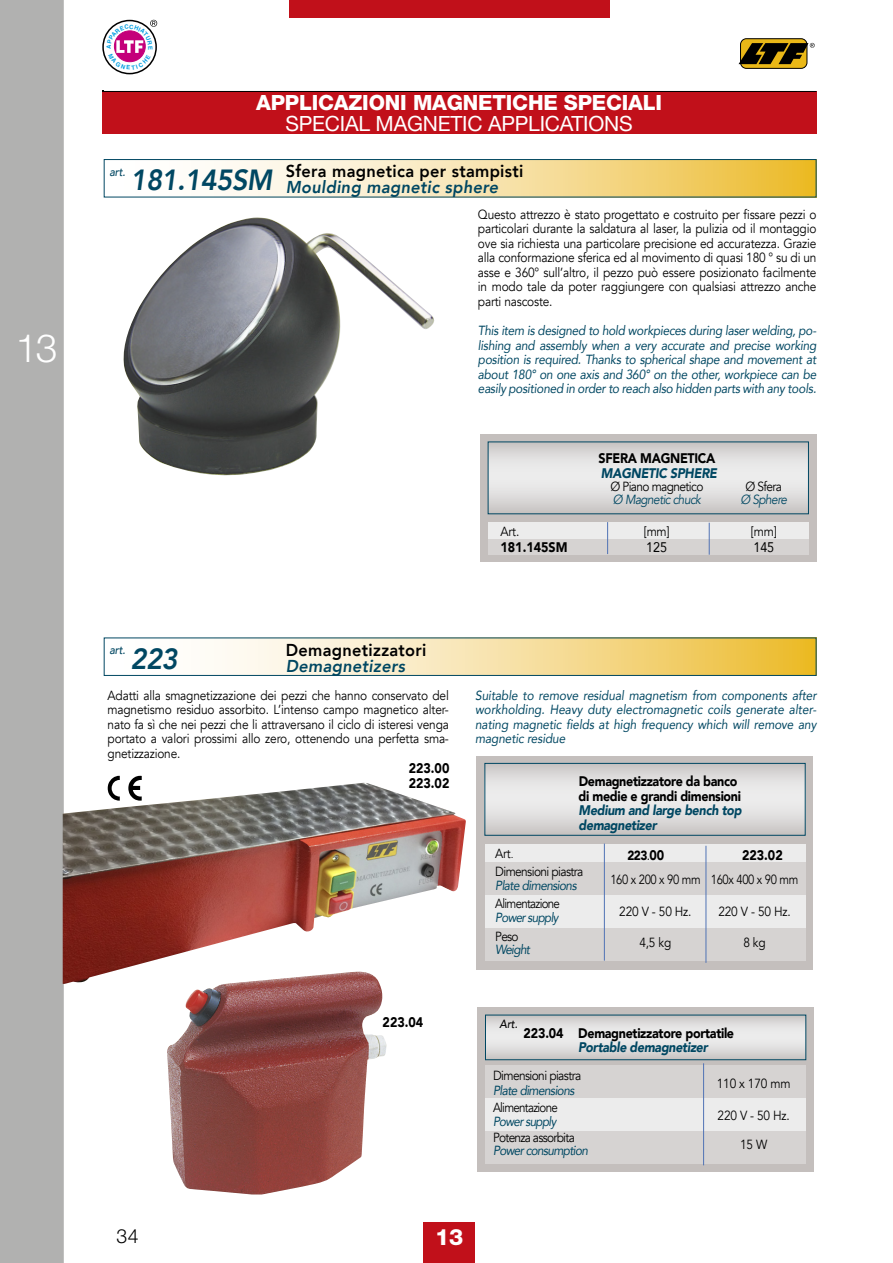
<style>
.page{position:relative;width:893px;height:1263px;background:#fff}
.page>*{position:absolute;margin:0;border:0;box-sizing:border-box;transform-origin:0 0}
.t1{font:300 39px "Helvetica Neue LT Std";color:#fff}
.t2{font:italic 800 29.1px "Avenir";color:#004762;scale:.94 1}
.t3{font:800 22.5px "Helvetica Neue LT Std";color:#fff}
.t4{font:800 21px "Helvetica Neue LT Std";letter-spacing:-.01em;color:#fff}
.t5{font:21px "Helvetica Neue LT Std";letter-spacing:-.01em;color:#fff}
.t6{font:300 19.5px "Helvetica Neue LT Std";color:#000}
.t7{font:800 17.25px/15.9px "Avenir";letter-spacing:.02em;color:#000;scale:.95 1}
.t8{font:italic 800 17.25px "Avenir";letter-spacing:.02em;color:#004762;scale:.95 1}
.t9{font:900 13.95px/14.5px "Avenir";letter-spacing:-.025em;color:#000;scale:.9 1}
.t10{font:italic 900 13.95px/14.5px "Avenir";letter-spacing:-.025em;color:#004762;scale:.9 1}
.t11{font:900 13.95px/14.5px "Avenir";color:#000;scale:.9 1}
.t12{font:13.95px "Avenir";color:#000;scale:.9 1}
.t13{font:13.2px/14.5px "Avenir";letter-spacing:-.025em;color:#000;text-align:justify;scale:.9 1}
.t14{font:italic 13.2px/14.5px "Avenir";letter-spacing:-.02em;color:#004762;text-align:justify;scale:.9 1}
.t15{font:13.2px "Avenir";letter-spacing:-.05em;color:#000;scale:.9 1}
.t16{font:italic 13.2px "Avenir";letter-spacing:-.05em;color:#004762;scale:.9 1}
.t17{font:13.2px "Avenir";letter-spacing:-.06em;color:#000;scale:.87 1}
.t18{font:13.2px "Avenir";letter-spacing:-.025em;color:#000;scale:.85 1}
.t19{font:italic 13.2px "Avenir";letter-spacing:-.06em;color:#004762;scale:.89 1}
.t20{font:italic 13.2px "Avenir";letter-spacing:-.05em;color:#004762;scale:.9 1}
.t21{font:13.2px "Avenir";letter-spacing:-.06em;color:#000;scale:.9 1}
.t22{font:italic 13.2px "Avenir";letter-spacing:-.06em;color:#004762;scale:.9 1}
.t23{font:900 13.2px "Avenir";color:#000;scale:.9 1}
.t24{font:italic 500 11.85px "Avenir";letter-spacing:-.01em;color:#004762;scale:.9 1}
.t25{font:italic 500 11.85px "Avenir";color:#000;scale:.9 1}
.s1{font-style:italic;font-size:29.1px;color:#004762}
.s2{font-style:italic;color:#004762}
.s3{font-weight:400}
.s4{font-size:13.95px}
.s5{font-weight:300;font-size:11.85px}
</style>
<div class="page">
<div style="left:102px;top:20px;width:55px;height:54px;border:2px solid #000;border-radius:50%"></div>
<div style="left:740px;top:39px;width:67px;height:29px;background:#eab817;border-radius:6px"></div>
<div style="left:740px;top:38px;width:67px;height:31px;border:1px solid #000;border-radius:6px"></div>
<svg style="left:738px;top:43px;width:77px;height:21px"></svg>
<div style="left:289px;top:0;width:320px;height:17px;background:#c1101a"></div>
<div style="left:424px;top:1222px;width:51px;height:41px;background:#c1101a"></div>
<div style="left:0;top:0;width:64px;height:1263px;background:#b1b1b0"></div>
<svg style="left:214px;top:161px;width:600px;height:34px;background:#f6de9e"></svg>
<div style="left:104px;top:159px;width:712px;height:38px;border:1px solid #004762"></div>
<svg style="left:214px;top:640px;width:600px;height:34px;background:#f6de9e"></svg>
<div style="left:104px;top:638px;width:712px;height:38px;border:1px solid #004762"></div>
<img style="left:167px;top:984px;width:220px;height:211px">
<img style="left:63px;top:783px;width:403px;height:201px">
<div style="left:477px;top:756px;width:336px;height:213px;background:#c4bfbd"></div>
<div style="left:485px;top:843px;width:320px;height:19px;background:#ececec"></div>
<div style="left:477px;top:1007px;width:337px;height:165px;background:#c4bfbd"></div>
<svg style="left:487px;top:1018px;width:317px;height:39px;background:#e1e0df"></svg>
<div style="left:485px;top:1015px;width:321px;height:45px;border:1px solid #004762"></div>
<div style="left:486px;top:1098px;width:320px;height:33px;background:#ececec"></div>
<div style="left:486px;top:1065px;width:320px;height:33px;background:#d6d3d2"></div>
<div style="left:486px;top:1131px;width:320px;height:33px;background:#d6d3d2"></div>
<svg style="left:487px;top:767px;width:316px;height:64px;background:#e0dfdf"></svg>
<div style="left:485px;top:763px;width:320px;height:72px;border:1px solid #004762"></div>
<div style="left:485px;top:895px;width:320px;height:33px;background:#ececec"></div>
<div style="left:485px;top:862px;width:320px;height:33px;background:#d6d3d2"></div>
<div style="left:485px;top:928px;width:321px;height:33px;background:#d6d3d2"></div>
<hr style="left:703px;top:1063px;width:1px;height:102px;background:#5073b5">
<hr style="left:604px;top:843px;width:1px;height:118px;background:#5073b5">
<hr style="left:706px;top:846px;width:1px;height:117px;background:#5073b5">
<div style="left:480px;top:434px;width:336px;height:128px;background:#c4bfbd"></div>
<div style="left:488px;top:522px;width:321px;height:19px;background:#ececec"></div>
<svg style="left:490px;top:446px;width:317px;height:63px;background:#e1dfdf"></svg>
<div style="left:488px;top:539px;width:321px;height:16px;background:#d6d3d2"></div>
<hr style="left:607px;top:522px;width:1px;height:32px;background:#5073b5">
<hr style="left:709px;top:523px;width:1px;height:32px;background:#5073b5">
<img style="left:123px;top:217px;width:311px;height:259px">
<svg style="left:108px;top:776px;width:34px;height:25px"></svg>
<div style="left:102px;top:91px;width:714px;height:43px;background:#c1101a"></div>
<hr style="left:103px;top:91px;width:713px;height:1px;background:#000">
<svg style="left:107px;top:20px;width:50px;height:50px"></svg>
<h1 class="t1" style="left:16px;top:324px;width:43px">13</h1>
<h3 class="t4" style="left:256px;top:90px;width:407px">APPLICAZIONI MAGNETICHE SPECIALI</h3>
<h3 class="t5" style="left:285px;top:111px;width:349px">SPECIAL MAGNETIC APPLICATIONS</h3>
<p class="t24" style="left:109px;top:164px;width:19px">art.</p>
<h3 class="t7" style="left:286px;top:163px;width:252px;text-indent:-155px"><span class="s1">181.145SM</span> Sfera magnetica per stampisti<br><span class="s2">Moulding magnetic sphere</span></h3>
<p class="t13" style="left:478px;top:207px;width:378px">Questo attrezzo è stato progettato e costruito per fissare pezzi o particolari durante la saldatura al laser, la pulizia od il montaggio ove sia richiesta una particolare precisione ed accuratezza. Grazie alla conformazione sferica ed al movimento di quasi 180 ° su di un asse e 360° sull’altro, il pezzo può essere posizionato facilmente in modo tale da poter raggiungere con qualsiasi attrezzo anche parti nascoste.</p>
<p class="t14" style="left:478px;top:323px;width:378px">This item is designed to hold workpieces during laser welding, po&shy;lishing and assembly when a very accurate and precise working position is required. Thanks to spherical shape and movement at about 180° on one axis and 360° on the other, workpiece can be easily positioned in order to reach also hidden parts with any tools.</p>
<p class="t9" style="left:599px;top:450px;width:131px">SFERA MAGNETICA</p>
<p class="t10" style="left:601px;top:465px;width:130px">MAGNETIC SPHERE</p>
<p class="t15" style="left:610px;top:478px;width:105px">Ø Piano magnetico</p>
<p class="t13" style="left:745px;top:479px;width:42px">Ø Sfera</p>
<p class="t20" style="left:613px;top:492px;width:99px">Ø Magnetic chuck</p>
<p class="t20" style="left:740px;top:492px;width:53px">Ø Sphere</p>
<p class="t13" style="left:500px;top:524px;width:22px">Art.</p>
<p class="t13" style="left:644px;top:524px;width:30px">[mm]</p>
<p class="t13" style="left:751px;top:524px;width:30px">[mm]</p>
<p class="t11" style="left:500px;top:539px;width:76px">181.145SM</p>
<p class="t12" style="left:646px;top:536px;width:25px">125</p>
<p class="t12" style="left:753px;top:536px;width:25px">145</p>
<p class="t24" style="left:109px;top:643px;width:19px">art.</p>
<h2 class="t2" style="left:130px;top:641px;width:52px">223</h2>
<h3 class="t7" style="left:286px;top:642px;width:150px">Demagnetizzatori</h3>
<h3 class="t8" style="left:286px;top:655px;width:127px">Demagnetizers</h3>
<p class="t13" style="left:108px;top:688px;width:381px">Adatti alla smagnetizzazione dei pezzi che hanno conservato del magnetismo residuo assorbito. L’intenso campo magnetico alter&shy;nato fa sì che nei pezzi che li attraversano il ciclo di isteresi venga portato a valori prossimi allo zero, ottenendo una perfetta sma&shy;gnetizzazione.</p>
<p class="t14" style="left:475px;top:688px;width:381px">Suitable to remove residual magnetism from components after workholding. Heavy duty electromagnetic coils generate alter&shy;nating magnetic fields at high frequency which will remove any magnetic residue</p>
<p class="t11" style="left:409px;top:761px;width:47px">223.00<br>223.02</p>
<p class="t9" style="left:579px;top:773px;width:182px">Demagnetizzatore da banco di medie e grandi dimensioni</p>
<p class="t10" style="left:579px;top:803px;width:183px">Medium and large bench top demagnetizer</p>
<p class="t23" style="left:627px;top:844px;width:42px">223<span class="s3">.</span><span class="s4">00</span></p>
<p class="t9" style="left:742px;top:847px;width:47px">223.02</p>
<p class="t15" style="left:495px;top:863px;width:99px">Dimensioni piastra</p>
<p class="t16" style="left:495px;top:878px;width:92px">Plate dimensions</p>
<p class="t13" style="left:495px;top:846px;width:22px">Art<span class="s5">.</span></p>
<p class="t18" style="left:610px;top:871px;width:223px">160 x 200 x 90 mm 160x 400 x 90 mm</p>
<p class="t17" style="left:495px;top:895px;width:76px">Alimentazione</p>
<p class="t19" style="left:495px;top:909px;width:73px">Power supply</p>
<p class="t13" style="left:495px;top:929px;width:28px">Peso</p>
<p class="t14" style="left:495px;top:942px;width:40px">Weight</p>
<p class="t13" style="left:619px;top:904px;width:82px">220 V - 50 Hz.</p>
<p class="t13" style="left:718px;top:904px;width:82px">220 V - 50 Hz.</p>
<p class="t13" style="left:639px;top:936px;width:37px">4,5 kg</p>
<p class="t13" style="left:743px;top:936px;width:26px">8 kg</p>
<p class="t9" style="left:383px;top:1014px;width:47px">223.04</p>
<p class="t25" style="left:500px;top:1017px;width:22px">Art.</p>
<p class="t9" style="left:523px;top:1025px;width:236px">223.04 Demagnetizzatore portatile</p>
<p class="t10" style="left:578px;top:1040px;width:146px">Portable demagnetizer</p>
<p class="t15" style="left:493px;top:1067px;width:99px">Dimensioni piastra</p>
<p class="t16" style="left:493px;top:1082px;width:92px">Plate dimensions</p>
<p class="t13" style="left:717px;top:1076px;width:83px">110 x 170 mm</p>
<h3 class="t6" style="left:116px;top:1224px;width:24px">34</h3>
<h3 class="t3" style="left:435px;top:1223px;width:30px">13</h3>
<p class="t17" style="left:493px;top:1099px;width:76px">Alimentazione</p>
<p class="t19" style="left:493px;top:1113px;width:73px">Power supply</p>
<p class="t21" style="left:493px;top:1130px;width:92px">Potenza assorbita</p>
<p class="t22" style="left:493px;top:1143px;width:107px">Power consumption</p>
<p class="t13" style="left:717px;top:1108px;width:82px">220 V - 50 Hz.</p>
<p class="t13" style="left:740px;top:1137px;width:32px">15 W</p>
</div>
